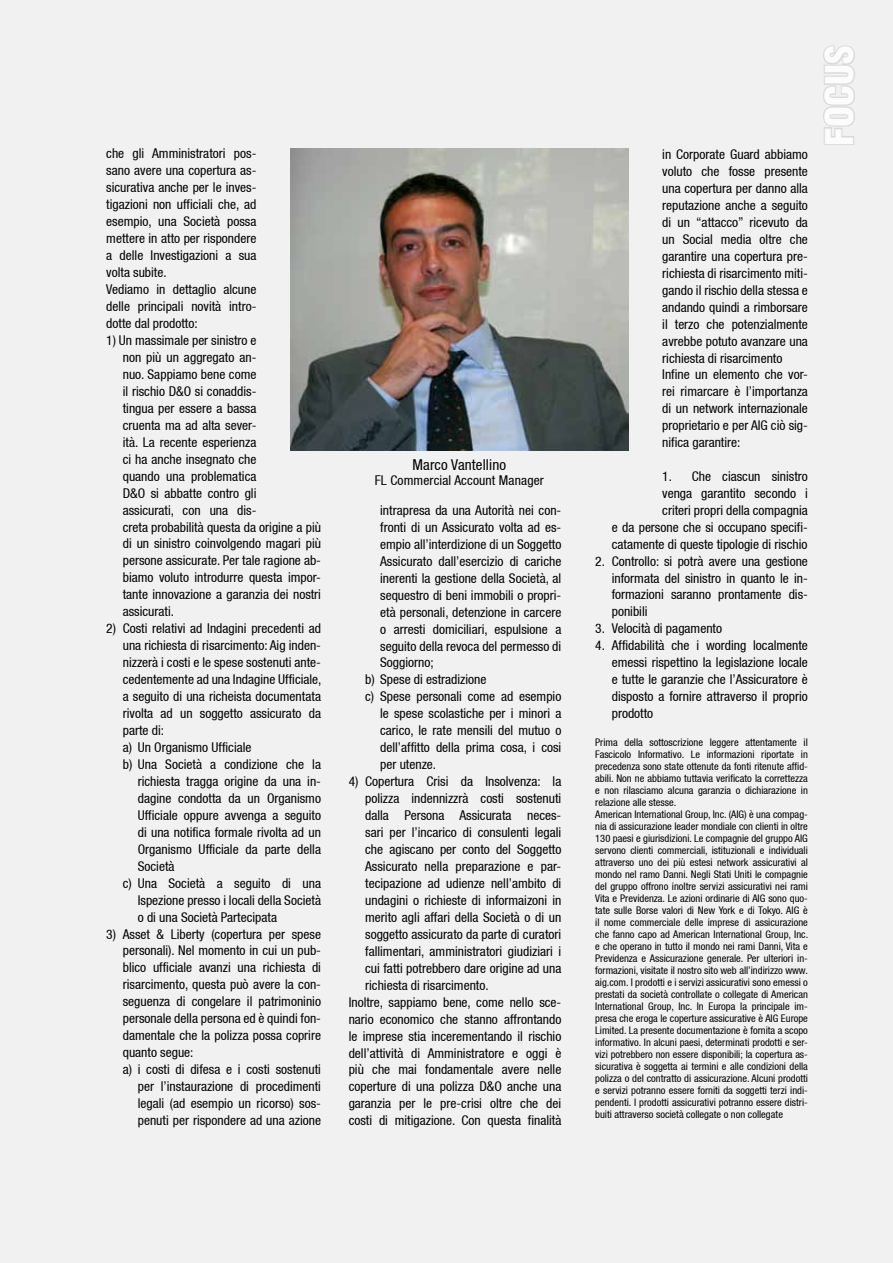
<style>
.page{position:relative;width:893px;height:1263px;background:#f1f1f2}
.page>*{position:absolute;margin:0;border:0;box-sizing:border-box;transform-origin:0 0}
.t1{font:900 condensed 37.5px "Helvetica";color:#fff}
.t2{font:condensed 15px "Helvetica 57";letter-spacing:.01em;color:#000}
.t3{font:condensed 13.5px/17px "Helvetica 57";color:#000}
.t4{font:condensed 10.5px/12px "Helvetica 57";color:#000}
</style>
<div class="page">
<img style="left:290px;top:149px;width:338px;height:301px">
<svg style="left:821px;top:44px;width:36px;height:102px"></svg>
<p class="t3" style="left:106px;top:145px;width:152px">che gli Amministratori pos&shy;sano avere una copertura as&shy;sicurativa anche per le inves&shy;tigazioni non ufficiali che, ad esempio, una Società possa mettere in atto per rispondere a delle Investigazioni a sua volta subite.<br>Vediamo in dettaglio alcune delle principali novità intro&shy;dotte dal prodotto:</p>
<p class="t3" style="left:123px;top:332px;width:200px;text-indent:-16px">1) Un massimale per sinistro e<br>non più un aggregato an-<br>nuo. Sappiamo bene come<br>il rischio D&amp;O si conaddis-<br>tingua per essere a bassa<br>cruenta ma ad alta sever-<br>ità. La recente esperienza<br>ci ha anche insegnato che<br>quando una problematica<br>D&amp;O si abbatte contro gli<br>assicurati, con una dis-<br>creta probabilità questa da origine a più di un sinistro coinvolgendo magari più persone assicurate. Per tale ragione ab&shy;biamo voluto introdurre questa impor&shy;tante innovazione a garanzia dei nostri assicurati.</p>
<p class="t3" style="left:106px;top:620px;width:216px">2) Costi relativi ad Indagini precedenti ad</p>
<p class="t3" style="left:123px;top:637px;width:200px">una richiesta di risarcimento: Aig inden-</p>
<p class="t3" style="left:123px;top:654px;width:200px">nizzerà i costi e le spese sostenuti ante-</p>
<p class="t3" style="left:123px;top:671px;width:200px">cedentemente ad una Indagine Ufficiale,</p>
<p class="t3" style="left:123px;top:688px;width:200px">a seguito di una richeista documentata</p>
<p class="t3" style="left:123px;top:705px;width:200px">rivolta ad un soggetto assicurato da</p>
<p class="t3" style="left:123px;top:722px;width:43px">parte di:</p>
<p class="t3" style="left:123px;top:739px;width:130px">a) Un Organismo Ufficiale</p>
<p class="t3" style="left:123px;top:756px;width:200px">b) Una Società a condizione che la</p>
<p class="t3" style="left:138px;top:772px;width:185px">richiesta tragga origine da una in-</p>
<p class="t3" style="left:138px;top:789px;width:185px">dagine condotta da un Organismo</p>
<p class="t3" style="left:138px;top:806px;width:185px">Ufficiale oppure avvenga a seguito</p>
<p class="t3" style="left:138px;top:823px;width:185px">di una notifica formale rivolta ad un</p>
<p class="t3" style="left:138px;top:840px;width:185px">Organismo Ufficiale da parte della</p>
<p class="t3" style="left:138px;top:857px;width:38px">Società</p>
<p class="t3" style="left:123px;top:874px;width:200px">c) Una Società a seguito di una</p>
<p class="t3" style="left:138px;top:891px;width:185px">Ispezione presso i locali della Società</p>
<p class="t3" style="left:138px;top:908px;width:141px">o di una Società Partecipata</p>
<p class="t3" style="left:106px;top:925px;width:216px">3) Asset &amp; Liberty (copertura per spese</p>
<p class="t3" style="left:123px;top:942px;width:200px">personali). Nel momento in cui un pub-</p>
<p class="t3" style="left:123px;top:959px;width:200px">blico ufficiale avanzi una richiesta di</p>
<p class="t3" style="left:123px;top:976px;width:200px">risarcimento, questa può avere la con-</p>
<p class="t3" style="left:123px;top:993px;width:200px">seguenza di congelare il patrimoninio</p>
<p class="t3" style="left:123px;top:1010px;width:200px">personale della persona ed è quindi fon-</p>
<p class="t3" style="left:123px;top:1027px;width:200px">damentale che la polizza possa coprire</p>
<p class="t3" style="left:123px;top:1044px;width:72px">quanto segue:</p>
<p class="t3" style="left:123px;top:1061px;width:200px">a) i costi di difesa e i costi sostenuti</p>
<p class="t3" style="left:138px;top:1078px;width:185px">per l’instaurazione di procedimenti</p>
<p class="t3" style="left:138px;top:1095px;width:185px">legali (ad esempio un ricorso) sos-</p>
<p class="t3" style="left:138px;top:1112px;width:185px">penuti per rispondere ad una azione</p>
<p class="t2" style="left:413px;top:456px;width:95px">Marco Vantellino</p>
<p class="t3" style="left:375px;top:472px;width:171px">FL Commercial Account Manager</p>
<p class="t3" style="left:380px;top:501px;width:183px">intrapresa da una Autorità nei con-</p>
<p class="t3" style="left:380px;top:518px;width:183px">fronti di un Assicurato volta ad es-</p>
<p class="t3" style="left:380px;top:535px;width:183px">empio all’interdizione di un Soggetto</p>
<p class="t3" style="left:380px;top:552px;width:183px">Assicurato dall’esercizio di cariche</p>
<p class="t3" style="left:380px;top:569px;width:183px">inerenti la gestione della Società, al</p>
<p class="t3" style="left:380px;top:586px;width:183px">sequestro di beni immobili o propri-</p>
<p class="t3" style="left:380px;top:603px;width:183px">età personali, detenzione in carcere</p>
<p class="t3" style="left:380px;top:620px;width:183px">o arresti domiciliari, espulsione a</p>
<p class="t3" style="left:380px;top:637px;width:183px">seguito della revoca del permesso di</p>
<p class="t3" style="left:380px;top:654px;width:55px">Soggiorno;</p>
<p class="t3" style="left:365px;top:671px;width:123px">b) Spese di estradizione</p>
<p class="t3" style="left:365px;top:688px;width:198px">c) Spese personali come ad esempio</p>
<p class="t3" style="left:380px;top:705px;width:183px">le spese scolastiche per i minori a</p>
<p class="t3" style="left:380px;top:722px;width:183px">carico, le rate mensili del mutuo o</p>
<p class="t3" style="left:380px;top:739px;width:183px">dell’affitto della prima cosa, i cosi</p>
<p class="t3" style="left:380px;top:756px;width:57px">per utenze.</p>
<p class="t3" style="left:349px;top:773px;width:214px">4) Copertura Crisi da Insolvenza: la</p>
<p class="t3" style="left:365px;top:790px;width:198px">polizza indennizzrà costi sostenuti</p>
<p class="t3" style="left:365px;top:807px;width:198px">dalla Persona Assicurata neces-</p>
<p class="t3" style="left:365px;top:824px;width:198px">sari per l’incarico di consulenti legali</p>
<p class="t3" style="left:365px;top:841px;width:198px">che agiscano per conto del Soggetto</p>
<p class="t3" style="left:365px;top:858px;width:198px">Assicurato nella preparazione e par-</p>
<p class="t3" style="left:365px;top:874px;width:198px">tecipazione ad udienze nell’ambito di</p>
<p class="t3" style="left:365px;top:891px;width:198px">undagini o richieste di informaizoni in</p>
<p class="t3" style="left:365px;top:908px;width:198px">merito agli affari della Società o di un</p>
<p class="t3" style="left:365px;top:925px;width:198px">soggetto assicurato da parte di curatori</p>
<p class="t3" style="left:365px;top:942px;width:198px">fallimentari, amministratori giudiziari i</p>
<p class="t3" style="left:365px;top:959px;width:198px">cui fatti potrebbero dare origine ad una</p>
<p class="t3" style="left:365px;top:976px;width:125px">richiesta di risarcimento.</p>
<p class="t3" style="left:349px;top:993px;width:214px">Inoltre, sappiamo bene, come nello sce-</p>
<p class="t3" style="left:349px;top:1010px;width:214px">nario economico che stanno affrontando</p>
<p class="t3" style="left:349px;top:1027px;width:214px">le imprese stia incerementando il rischio</p>
<p class="t3" style="left:349px;top:1044px;width:214px">dell’attività di Amministratore e oggi è</p>
<p class="t3" style="left:349px;top:1061px;width:214px">più che mai fondamentale avere nelle</p>
<p class="t3" style="left:349px;top:1078px;width:214px">coperture di una polizza D&amp;O anche una</p>
<p class="t3" style="left:349px;top:1095px;width:214px">garanzia per le pre-crisi oltre che dei</p>
<p class="t3" style="left:349px;top:1112px;width:214px">costi di mitigazione. Con questa finalità</p>
<p class="t3" style="left:662px;top:146px;width:147px">in Corporate Guard abbiamo voluto che fosse presente una copertura per danno alla reputazione anche a seguito di un “attacco” ricevuto da un Social media oltre che garantire una copertura pre&shy;richiesta di risarcimento miti&shy;gando il rischio della stessa e andando quindi a rimborsare il terzo che potenzialmente avrebbe potuto avanzare una richiesta di risarcimento<br>Infine un elemento che vor&shy;rei rimarcare è l’importanza di un network internazionale proprietario e per AIG ciò sig&shy;nifica garantire:</p>
<p class="t3" style="left:612px;top:467px;width:198px;text-align:right">1. Che ciascun sinistro<br>venga garantito secondo i<br>criteri propri della compagnia<br>e da persone che si occupano specifi&shy;catamente di queste tipologie di rischio</p>
<p class="t3" style="left:612px;top:552px;width:198px;text-align:justify;text-indent:-16px">2. Controllo: si potrà avere una gestione informata del sinistro in quanto le in&shy;formazioni saranno prontamente dis&shy;ponibili</p>
<p class="t3" style="left:595px;top:620px;width:128px">3. Velocità di pagamento</p>
<p class="t3" style="left:612px;top:637px;width:198px;text-align:justify;text-indent:-16px">4. Affidabilità che i wording localmente emessi rispettino la legislazione locale e tutte le garanzie che l’Assicuratore è disposto a fornire attraverso il proprio prodotto</p>
<p class="t4" style="left:595px;top:737px;width:215px">Prima della sottoscrizione leggere attentamente il Fascicolo Informativo. Le informazioni riportate in precedenza sono state ottenute da fonti ritenute affid&shy;abili. Non ne abbiamo tuttavia verificato la correttezza e non rilasciamo alcuna garanzia o dichiarazione in relazione alle stesse.<br>American International Group, Inc. (AIG) è una compag&shy;nia di assicurazione leader mondiale con clienti in oltre 130 paesi e giurisdizioni. Le compagnie del gruppo AIG servono clienti commerciali, istituzionali e individuali attraverso uno dei più estesi network assicurativi al mondo nel ramo Danni. Negli Stati Uniti le compagnie del gruppo offrono inoltre servizi assicurativi nei rami Vita e Previdenza. Le azioni ordinarie di AIG sono quo&shy;tate sulle Borse valori di New York e di Tokyo. AIG è il nome commerciale delle imprese di assicurazione che fanno capo ad American International Group, Inc. e che operano in tutto il mondo nei rami Danni, Vita e Previdenza e Assicurazione generale. Per ulteriori in&shy;formazioni, visitate il nostro sito web all’indirizzo www. aig.com. I prodotti e i servizi assicurativi sono emessi o prestati da società controllate o collegate di American International Group, Inc. In Europa la principale im&shy;presa che eroga le coperture assicurative è AIG Europe Limited. La presente documentazione è fornita a scopo informativo. In alcuni paesi, determinati prodotti e ser&shy;vizi potrebbero non essere disponibili; la copertura as&shy;sicurativa è soggetta ai termini e alle condizioni della polizza o del contratto di assicurazione. Alcuni prodotti e servizi potranno essere forniti da soggetti terzi indi&shy;pendenti. I prodotti assicurativi potranno essere distri&shy;buiti attraverso società collegate o non collegate</p>
<h1 class="t1" style="left:816px;top:146px;width:102px;rotate:-90deg">FOCUS</h1>
</div>
